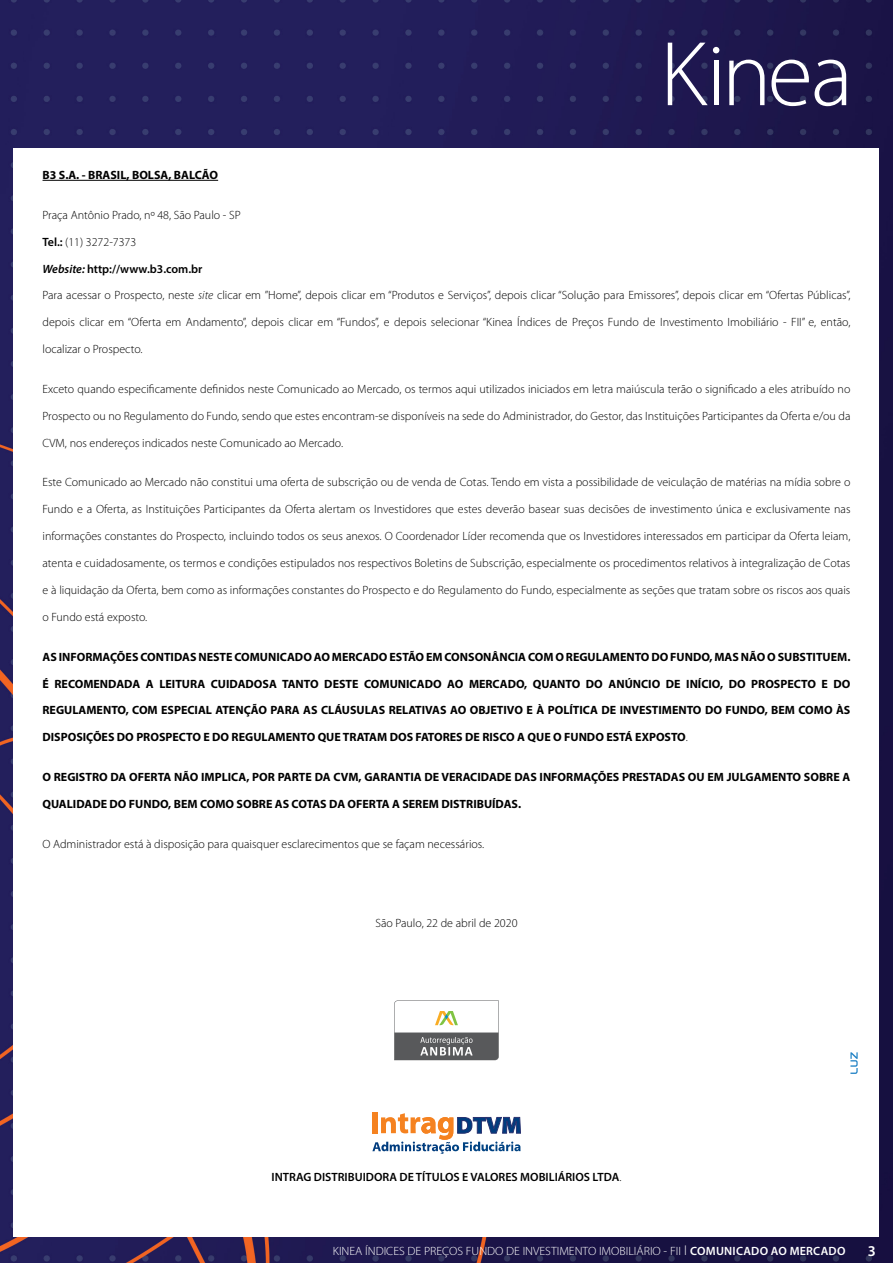
<style>
.page{position:relative;width:893px;height:1263px;background:#fff}
.page>*{position:absolute;margin:0;border:0;box-sizing:border-box;transform-origin:0 0}
.t1{font:600 15px "Myriad Pro";color:#fff}
.t2{font:300 12px "Myriad Pro";color:#000}
.t3{font:700 12px "Myriad Pro";color:#000}
.t4{font:600 12px "Myriad Pro";color:#000}
.t5{font:300 12px "Myriad Pro";color:#fff}
.s1{font-weight:600}
.s2{font-style:italic}
.s3{font-weight:300}
.s4{font-size:13.5px}
</style>
<div class="page">
<img style="left:0;top:0;width:893px;height:1263px">
<div style="left:14px;top:149px;width:865px;height:1088px;background:#fff"></div>
<svg style="left:729px;top:60px;width:35px;height:45px"></svg>
<svg style="left:771px;top:60px;width:38px;height:46px"></svg>
<svg style="left:815px;top:60px;width:31px;height:46px"></svg>
<svg style="left:668px;top:43px;width:51px;height:62px"></svg>
<hr style="left:43px;top:180px;width:175px;height:1px;background:#000">
<svg style="left:394px;top:1000px;width:105px;height:60px"></svg>
<div style="left:372px;top:1112px;width:5px;height:21px;background:#f58220"></div>
<svg style="left:372px;top:1113px;width:149px;height:41px"></svg>
<svg style="left:850px;top:1052px;width:8px;height:22px"></svg>
<p class="t3" style="left:43px;top:167px;width:177px">B3 S.A. - BRASIL, BOLSA, BALCÃO</p>
<p class="t2" style="left:43px;top:208px;width:200px">Praça Antônio Prado, nº 48, São Paulo - SP</p>
<p class="t2" style="left:43px;top:235px;width:95px"><span class="s1">Tel.:</span> (11) 3272-7373</p>
<p class="t4" style="left:43px;top:261px;width:161px"><span class="s2">Website:</span> http://www.b3.com.br</p>
<p class="t2" style="left:43px;top:289px;width:809px">Para acessar o Prospecto, neste <span class="s2">site</span> clicar em ”Home”, depois clicar em “Produtos e Serviços”, depois clicar “Solução para Emissores”, depois clicar em “Ofertas Públicas”,</p>
<p class="t2" style="left:43px;top:316px;width:809px">depois clicar em “Oferta em Andamento”, depois clicar em “Fundos”, e depois selecionar “Kinea Índices de Preços Fundo de Investimento Imobiliário - FII” e, então,</p>
<p class="t2" style="left:43px;top:343px;width:102px">localizar o Prospecto.</p>
<p class="t2" style="left:43px;top:382px;width:809px">Exceto quando especificamente definidos neste Comunicado ao Mercado, os termos aqui utilizados iniciados em letra maiúscula terão o significado a eles atribuído no</p>
<p class="t2" style="left:43px;top:409px;width:809px">Prospecto ou no Regulamento do Fundo, sendo que estes encontram-se disponíveis na sede do Administrador, do Gestor, das Instituições Participantes da Oferta e/ou da</p>
<p class="t2" style="left:43px;top:436px;width:302px">CVM, nos endereços indicados neste Comunicado ao Mercado.</p>
<p class="t2" style="left:43px;top:476px;width:809px">Este Comunicado ao Mercado não constitui uma oferta de subscrição ou de venda de Cotas. Tendo em vista a possibilidade de veiculação de matérias na mídia sobre o</p>
<p class="t2" style="left:43px;top:503px;width:809px">Fundo e a Oferta, as Instituições Participantes da Oferta alertam os Investidores que estes deverão basear suas decisões de investimento única e exclusivamente nas</p>
<p class="t2" style="left:43px;top:530px;width:809px">informações constantes do Prospecto, incluindo todos os seus anexos. O Coordenador Líder recomenda que os Investidores interessados em participar da Oferta leiam,</p>
<p class="t2" style="left:43px;top:557px;width:809px">atenta e cuidadosamente, os termos e condições estipulados nos respectivos Boletins de Subscrição, especialmente os procedimentos relativos à integralização de Cotas</p>
<p class="t2" style="left:43px;top:583px;width:809px">e à liquidação da Oferta, bem como as informações constantes do Prospecto e do Regulamento do Fundo, especialmente as seções que tratam sobre os riscos aos quais</p>
<p class="t2" style="left:43px;top:610px;width:106px">o Fundo está exposto.</p>
<p class="t3" style="left:43px;top:649px;width:809px">AS INFORMAÇÕES CONTIDAS NESTE COMUNICADO AO MERCADO ESTÃO EM CONSONÂNCIA COM O REGULAMENTO DO FUNDO, MAS NÃO O SUBSTITUEM.</p>
<p class="t3" style="left:43px;top:676px;width:809px">É RECOMENDADA A LEITURA CUIDADOSA TANTO DESTE COMUNICADO AO MERCADO, QUANTO DO ANÚNCIO DE INÍCIO, DO PROSPECTO E DO</p>
<p class="t3" style="left:43px;top:703px;width:809px">REGULAMENTO, COM ESPECIAL ATENÇÃO PARA AS CLÁUSULAS RELATIVAS AO OBJETIVO E À POLÍTICA DE INVESTIMENTO DO FUNDO, BEM COMO ÀS</p>
<p class="t3" style="left:43px;top:729px;width:647px">DISPOSIÇÕES DO PROSPECTO E DO REGULAMENTO QUE TRATAM DOS FATORES DE RISCO A QUE O FUNDO ESTÁ EXPOSTO<span class="s3">.</span></p>
<p class="t3" style="left:43px;top:769px;width:809px">O REGISTRO DA OFERTA NÃO IMPLICA, POR PARTE DA CVM, GARANTIA DE VERACIDADE DAS INFORMAÇÕES PRESTADAS OU EM JULGAMENTO SOBRE A</p>
<p class="t3" style="left:43px;top:796px;width:480px">QUALIDADE DO FUNDO, BEM COMO SOBRE AS COTAS DA OFERTA A SEREM DISTRIBUÍDAS.</p>
<p class="t2" style="left:43px;top:837px;width:443px">O Administrador está à disposição para quaisquer esclarecimentos que se façam necessários.</p>
<p class="t2" style="left:375px;top:916px;width:144px">São Paulo, 22 de abril de 2020</p>
<p class="t4" style="left:272px;top:1169px;width:351px">INTRAG DISTRIBUIDORA DE TÍTULOS E VALORES MOBILIÁRIOS LTDA<span class="s3">.</span></p>
<p class="t5" style="left:333px;top:1244px;width:514px">KINEA ÍNDICES DE PREÇOS FUNDO DE INVESTIMENTO IMOBILIÁRIO - FII <span class="s4">l</span> <span class="s1">COMUNICADO AO MERCADO</span></p>
<p class="t1" style="left:868px;top:1241px;width:10px">3</p>
</div>
